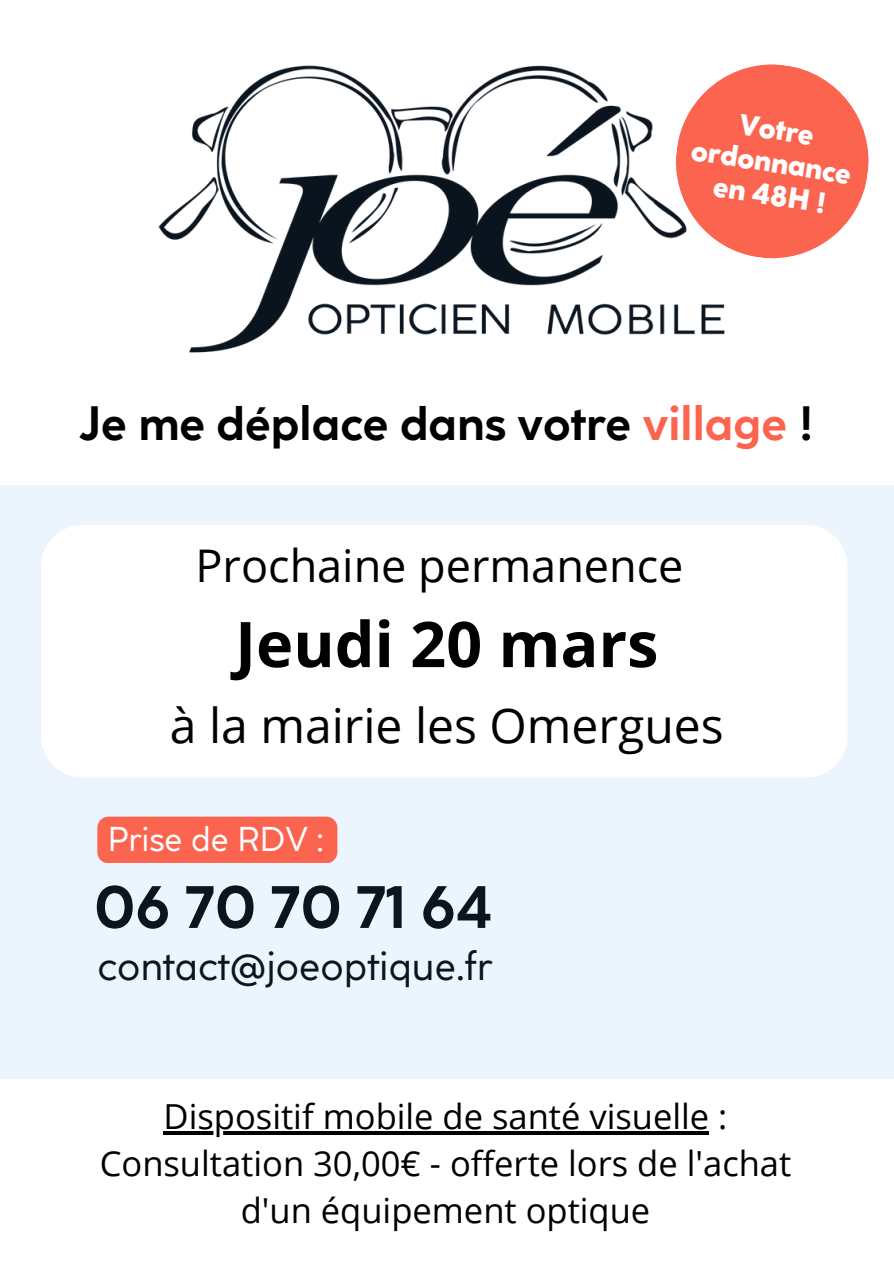
<style>
.page{position:relative;width:894px;height:1264px;background:#fff}
.page>*{position:absolute;margin:0;border:0;box-sizing:border-box;transform-origin:0 0}
.t1{font:700 63px "Open Sans";color:#000}
.t2{font:700 59.4px "Coco Sharp S";color:#0b151f}
.t3{font:700 48px "Coco Sharp S";color:#000}
.t4{font:48px "Open Sans";color:#000}
.t5{font:45px "Open Sans";color:#000}
.t6{font:40.65px "Coco Sharp S";color:#0b151f}
.t7{font:34.5px/47.2px "Open Sans";color:#000;text-align:center}
.t8{font:34.35px "Coco Sharp S";color:#fff}
.t9{font:800 29.1px "Coco Sharp S";color:#fff}
.s1{color:#fb6550}
</style>
<div class="page">
<img style="left:158px;top:65px;width:567px;height:288px">
<div style="left:0;top:485px;width:893px;height:593px;background:#ecf4fd"></div>
<div style="left:41px;top:525px;width:806px;height:252px;background:#fff"></div>
<svg style="left:669px;top:64px;width:200px;height:200px"></svg>
<div style="left:97px;top:816px;width:240px;height:47px;background:#fb6550"></div>
<hr style="left:163px;top:1131px;width:546px;height:3px;background:#000">
<h2 class="t9" style="left:742px;top:103px;width:76px;rotate:9deg">Votre</h2>
<h3 class="t9" style="left:695px;top:128px;width:162px;rotate:9deg">ordonnance</h3>
<h1 class="t9" style="left:716px;top:165px;width:115px;rotate:9deg">en 48H !</h1>
<p class="t3" style="left:79px;top:389px;width:736px">Je me déplace dans votre <span class="s1">village</span> !</p>
<h5 class="t5" style="left:195px;top:534px;width:489px">Prochaine permanence</h5>
<h3 class="t1" style="left:235px;top:599px;width:424px">Jeudi 20 mars</h3>
<h1 class="t4" style="left:170px;top:692px;width:555px">à la mairie les Omergues</h1>
<p class="t8" style="left:107px;top:816px;width:218px">Prise de RDV :</p>
<p class="t2" style="left:94px;top:865px;width:399px">06 70 70 71 64</p>
<p class="t6" style="left:97px;top:938px;width:396px">contact@joeoptique.fr</p>
<h4 class="t7" style="left:100px;top:1091px;width:693px">Dispositif mobile de santé visuelle :<br>Consultation 30,00€ - offerte lors de l'achat d'un équipement optique</h4>
</div>
